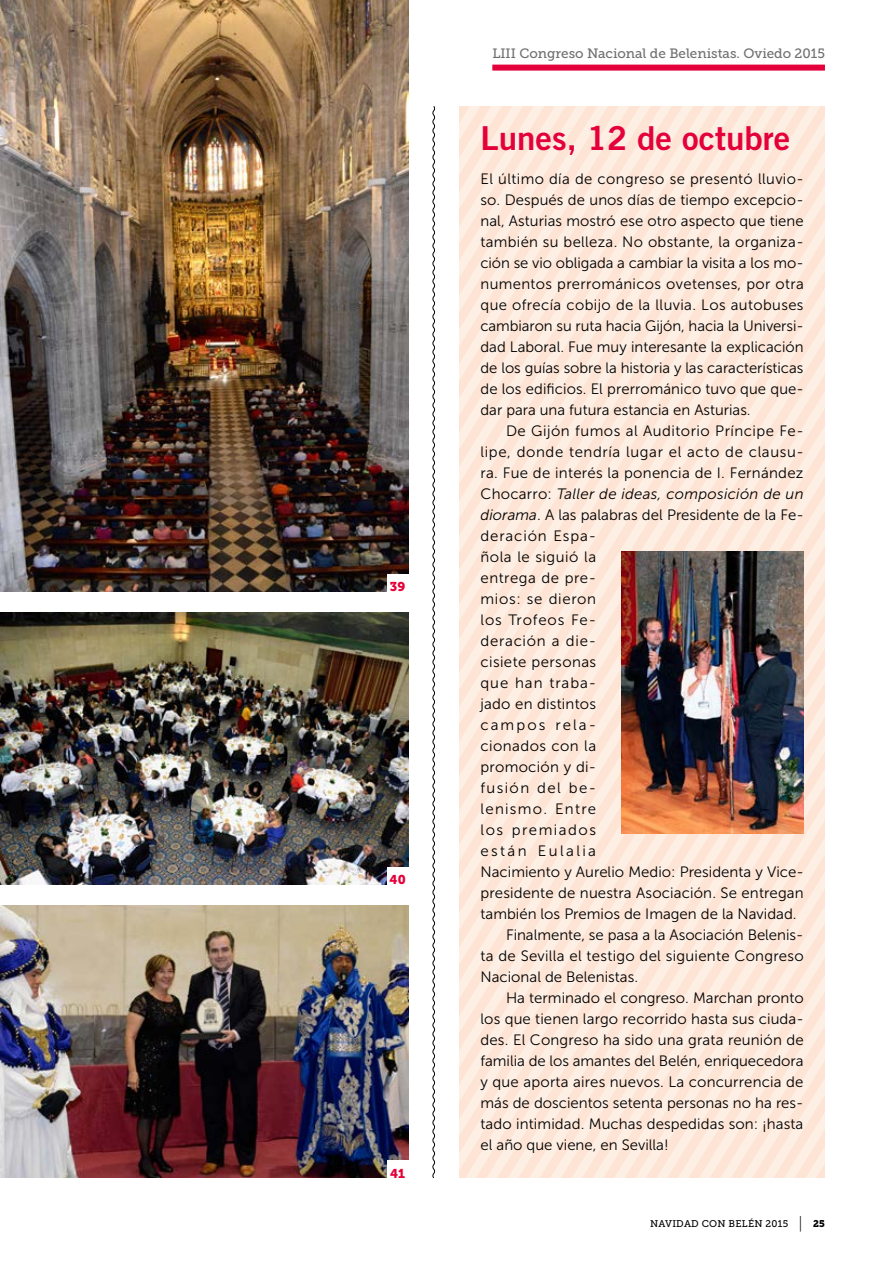
<style>
.page{position:relative;width:893px;height:1263px;background:#fff}
.page>*{position:absolute;margin:0;border:0;box-sizing:border-box;transform-origin:0 0}
.t1{font:33px "Trade Gothic LT Std Bd 2";color:#e4003a}
.t2{font:15px/21px "Museo Sans 300";letter-spacing:.01em;color:#000;text-align:justify}
.t3{font:15px "Museo Sans 300";letter-spacing:.03em;color:#000}
.t4{font:italic 15px "Museo Sans 300";letter-spacing:.015em;color:#000}
.t5{font:15px "Museo Sans 300";letter-spacing:.04em;color:#000}
.t6{font:15px "Museo Sans 300";letter-spacing:.035em;color:#000}
.t7{font:15px "Museo Sans 300";letter-spacing:.06em;color:#000}
.t8{font:15px "Museo Sans 300";letter-spacing:.045em;color:#000}
.t9{font:15px "Museo Sans 300";letter-spacing:.055em;color:#000}
.t10{font:15px "Museo Sans 300";letter-spacing:.05em;color:#000}
.t11{font:15px "Museo Sans 300";letter-spacing:.085em;color:#000}
.t12{font:15px "Museo Sans 300";letter-spacing:.09em;color:#000}
.t13{font:15px "Museo Sans 300";letter-spacing:.1em;color:#000}
.t14{font:15px "Museo Sans 300";letter-spacing:.16em;color:#000}
.t15{font:15px "Museo Sans 300";letter-spacing:.135em;color:#000}
.t16{font:13.5px "Museo Slab 500";color:#706f6f}
.t17{font:12.75px "Museo Slab 900";color:#e4003a}
.t18{font:9.75px "Museo Slab 500";letter-spacing:.025em;color:#000}
.s1{font-style:normal}
.s2{font-style:italic}
.s3{font-family:"Museo Slab 100";font-size:16.5px}
.s4{font-family:"Museo Slab 900"}
</style>
<div class="page">
<svg style="left:459px;top:106px;width:20px;height:1072px;background:#fde9dc"></svg>
<svg style="left:479px;top:106px;width:21px;height:1072px;background:#fde9dc"></svg>
<svg style="left:500px;top:106px;width:21px;height:1072px;background:#fde9dc"></svg>
<svg style="left:521px;top:106px;width:22px;height:1072px;background:#fde9dc"></svg>
<svg style="left:543px;top:106px;width:21px;height:1072px;background:#fde9dc"></svg>
<svg style="left:564px;top:106px;width:21px;height:1072px;background:#fde9dc"></svg>
<svg style="left:585px;top:106px;width:21px;height:1072px;background:#fde9dc"></svg>
<svg style="left:606px;top:106px;width:22px;height:1072px;background:#fce7da"></svg>
<svg style="left:628px;top:106px;width:21px;height:1072px;background:#fde9dc"></svg>
<svg style="left:649px;top:106px;width:21px;height:1072px;background:#fde9dc"></svg>
<svg style="left:670px;top:106px;width:21px;height:1072px;background:#fde9dc"></svg>
<svg style="left:691px;top:106px;width:22px;height:1072px;background:#fde9dc"></svg>
<svg style="left:713px;top:106px;width:21px;height:1072px;background:#fde9dc"></svg>
<svg style="left:734px;top:106px;width:21px;height:1072px;background:#fde9dc"></svg>
<svg style="left:755px;top:106px;width:21px;height:1072px;background:#fde9dc"></svg>
<svg style="left:776px;top:106px;width:22px;height:1072px;background:#fde9dc"></svg>
<svg style="left:798px;top:106px;width:27px;height:1072px;background:#fde9dc"></svg>
<div style="left:492px;top:65px;width:333px;height:6px;background:#e4003a"></div>
<img style="left:0;top:0;width:408px;height:591px">
<img style="left:0;top:612px;width:408px;height:272px">
<img style="left:0;top:906px;width:408px;height:272px">
<img style="left:622px;top:551px;width:182px;height:282px">
<svg style="left:432px;top:106px;width:3px;height:1073px"></svg>
<div style="left:387px;top:574px;width:21px;height:17px;background:#fff"></div>
<div style="left:387px;top:867px;width:21px;height:17px;background:#fff"></div>
<div style="left:387px;top:1161px;width:21px;height:17px;background:#fff"></div>
<p class="t17" style="left:390px;top:579px;width:17px">39</p>
<p class="t17" style="left:389px;top:872px;width:18px">40</p>
<p class="t17" style="left:390px;top:1166px;width:16px">41</p>
<p class="t16" style="left:492px;top:46px;width:334px">LIII Congreso Nacional de Belenistas. Oviedo 2015</p>
<h1 class="t1" style="left:480px;top:118px;width:311px">Lunes, 12 de octubre</h1>
<p class="t2" style="left:480px;top:169px;width:325px">El último día de congreso se presentó lluvio&shy;so. Después de unos días de tiempo excepcio&shy;nal, Asturias mostró ese otro aspecto que tiene también su belleza. No obstante, la organiza&shy;ción se vio obligada a cambiar la visita a los mo&shy;numentos prerrománicos ovetenses, por otra que ofrecía cobijo de la lluvia. Los autobuses cambiaron su ruta hacia Gijón, hacia la Universi&shy;dad Laboral. Fue muy interesante la explicación de los guías sobre la historia y las características de los edificios. El prerrománico tuvo que que&shy;dar para una futura estancia en Asturias.</p>
<p class="t3" style="left:506px;top:423px;width:299px">De Gijón fumos al Auditorio Príncipe Fe-</p>
<p class="t5" style="left:480px;top:444px;width:325px">lipe, donde tendría lugar el acto de clausu-</p>
<p class="t2" style="left:480px;top:463px;width:325px">ra. Fue de interés la ponencia de I. Fernández</p>
<p class="t4" style="left:480px;top:486px;width:325px"><span class="s1">Chocarro:</span> Taller de ideas, composición de un</p>
<p class="t2" style="left:480px;top:505px;width:325px"><span class="s2">diorama</span>. A las palabras del Presidente de la Fe-</p>
<p class="t7" style="left:480px;top:528px;width:117px">deración Espa-</p>
<p class="t6" style="left:480px;top:549px;width:117px">ñola le siguió la</p>
<p class="t6" style="left:480px;top:570px;width:117px">entrega de pre-</p>
<p class="t8" style="left:480px;top:591px;width:117px">mios: se dieron</p>
<p class="t9" style="left:480px;top:612px;width:117px">los Trofeos Fe-</p>
<p class="t10" style="left:480px;top:633px;width:117px">deración a die-</p>
<p class="t2" style="left:480px;top:652px;width:117px">cisiete personas</p>
<p class="t7" style="left:480px;top:675px;width:117px">que han traba-</p>
<p class="t2" style="left:480px;top:694px;width:117px">jado en distintos</p>
<p class="t15" style="left:480px;top:717px;width:117px">campos rela-</p>
<p class="t3" style="left:480px;top:738px;width:117px">cionados con la</p>
<p class="t2" style="left:480px;top:757px;width:117px">promoción y di-</p>
<p class="t12" style="left:480px;top:780px;width:117px">fusión del be-</p>
<p class="t11" style="left:480px;top:801px;width:117px">lenismo. Entre</p>
<p class="t13" style="left:480px;top:822px;width:117px">los premiados</p>
<p class="t14" style="left:480px;top:843px;width:117px">están Eulalia</p>
<p class="t2" style="left:480px;top:862px;width:325px">Nacimiento y Aurelio Medio: Presidenta y Vice-</p>
<p class="t2" style="left:480px;top:883px;width:325px">presidente de nuestra Asociación. Se entregan</p>
<p class="t2" style="left:480px;top:904px;width:318px">también los Premios de Imagen de la Navidad.</p>
<p class="t2" style="left:506px;top:925px;width:299px">Finalmente, se pasa a la Asociación Belenis-</p>
<p class="t2" style="left:480px;top:946px;width:325px">ta de Sevilla el testigo del siguiente Congreso</p>
<p class="t2" style="left:480px;top:967px;width:159px">Nacional de Belenistas.</p>
<p class="t2" style="left:506px;top:988px;width:299px">Ha terminado el congreso. Marchan pronto</p>
<p class="t2" style="left:480px;top:1009px;width:325px">los que tienen largo recorrido hasta sus ciuda-</p>
<p class="t2" style="left:480px;top:1030px;width:325px">des. El Congreso ha sido una grata reunión de</p>
<p class="t2" style="left:480px;top:1051px;width:324px">familia de los amantes del Belén, enriquecedora</p>
<p class="t2" style="left:480px;top:1072px;width:325px">y que aporta aires nuevos. La concurrencia de</p>
<p class="t2" style="left:480px;top:1093px;width:325px">más de doscientos setenta personas no ha res-</p>
<p class="t2" style="left:480px;top:1114px;width:324px">tado intimidad. Muchas despedidas son: ¡hasta</p>
<p class="t2" style="left:480px;top:1135px;width:190px">el año que viene, en Sevilla!</p>
<p class="t18" style="left:650px;top:1218px;width:176px">NAVIDAD CON BELÉN 2015 <span class="s3">|</span> <span class="s4">25</span></p>
</div>
